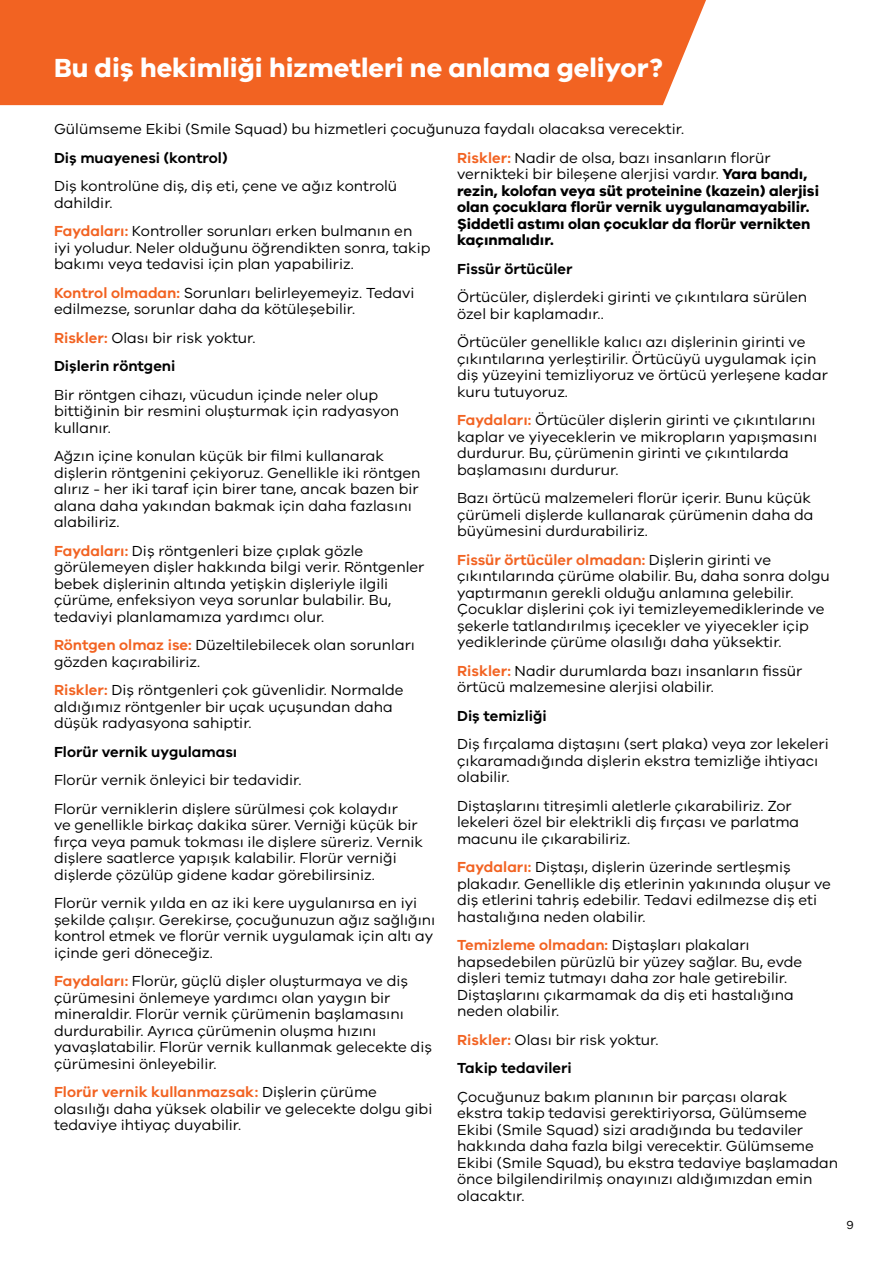
<style>
.page{position:relative;width:893px;height:1263px;background:#fff}
.page>*{position:absolute;margin:0;border:0;box-sizing:border-box;transform-origin:0 0}
.t1{font:700 27px "VIC";color:#fff}
.t2{font:15px/16.5px "VIC";color:#000}
.t3{font:700 15px/16.5px "VIC";color:#000}
.Heading_3{font:600 15px "VIC";color:#000}
.t4{font:12px "VIC";color:#000}
.s1{font-weight:600;color:#f26322}
.s2{font-weight:400}
</style>
<div class="page">
<div style="left:0;top:0;width:706px;height:105px;background:#f26322"></div>
<p class="t1" style="left:54px;top:51px;width:610px">Bu diş hekimliği hizmetleri ne anlama geliyor?</p>
<p class="t2" style="left:54px;top:120px;width:632px">Gülümseme Ekibi (Smile Squad) bu hizmetleri çocuğunuza faydalı olacaksa verecektir.</p>
<p class="Heading_3" style="left:54px;top:148px;width:175px">Diş muayenesi (kontrol)</p>
<p class="t2" style="left:54px;top:177px;width:345px">Diş kontrolüne diş, diş eti, çene ve ağız kontrolü dahildir.</p>
<p class="t2" style="left:54px;top:222px;width:378px"><span class="s1">Faydaları:</span> Kontroller sorunları erken bulmanın en iyi yoludur. Neler olduğunu öğrendikten sonra, takip bakımı veya tedavisi için plan yapabiliriz.</p>
<p class="t2" style="left:54px;top:284px;width:362px"><span class="s1">Kontrol olmadan:</span> Sorunları belirleyemeyiz. Tedavi edilmezse, sorunlar daha da kötüleşebilir.</p>
<p class="t2" style="left:54px;top:329px;width:203px"><span class="s1">Riskler:</span> Olası bir risk yoktur.</p>
<p class="Heading_3" style="left:54px;top:357px;width:123px">Dişlerin röntgeni</p>
<p class="t2" style="left:54px;top:386px;width:347px">Bir röntgen cihazı, vücudun içinde neler olup bittiğinin bir resmini oluşturmak için radyasyon kullanır.</p>
<p class="t2" style="left:54px;top:447px;width:368px">Ağzın içine konulan küçük bir filmi kullanarak dişlerin röntgenini çekiyoruz. Genellikle iki röntgen alırız - her iki taraf için birer tane, ancak bazen bir alana daha yakından bakmak için daha fazlasını alabiliriz.</p>
<p class="t2" style="left:54px;top:542px;width:372px"><span class="s1">Faydaları:</span> Diş röntgenleri bize çıplak gözle görülemeyen dişler hakkında bilgi verir. Röntgenler bebek dişlerinin altında yetişkin dişleriyle ilgili çürüme, enfeksiyon veya sorunlar bulabilir. Bu, tedaviyi planlamamıza yardımcı olur.</p>
<p class="t2" style="left:54px;top:636px;width:363px"><span class="s1">Röntgen olmaz ise:</span> Düzeltilebilecek olan sorunları gözden kaçırabiliriz.</p>
<p class="t2" style="left:54px;top:681px;width:351px"><span class="s1">Riskler:</span> Diş röntgenleri çok güvenlidir. Normalde aldığımız röntgenler bir uçak uçuşundan daha düşük radyasyona sahiptir.</p>
<p class="Heading_3" style="left:54px;top:742px;width:185px">Florür vernik uygulaması</p>
<p class="t2" style="left:54px;top:771px;width:249px">Florür vernik önleyici bir tedavidir.</p>
<p class="t2" style="left:54px;top:800px;width:371px">Florür verniklerin dişlere sürülmesi çok kolaydır<br>ve genellikle birkaç dakika sürer. Verniği küçük bir fırça veya pamuk tokması ile dişlere süreriz. Vernik dişlere saatlerce yapışık kalabilir. Florür verniği dişlerde çözülüp gidene kadar görebilirsiniz.</p>
<p class="t2" style="left:54px;top:894px;width:383px">Florür vernik yılda en az iki kere uygulanırsa en iyi şekilde çalışır. Gerekirse, çocuğunuzun ağız sağlığını kontrol etmek ve florür vernik uygulamak için altı ay içinde geri döneceğiz.</p>
<p class="t2" style="left:54px;top:972px;width:379px"><span class="s1">Faydaları:</span> Florür, güçlü dişler oluşturmaya ve diş çürümesini önlemeye yardımcı olan yaygın bir mineraldir. Florür vernik çürümenin başlamasını durdurabilir. Ayrıca çürümenin oluşma hızını yavaşlatabilir. Florür vernik kullanmak gelecekte diş çürümesini önleyebilir.</p>
<p class="t2" style="left:54px;top:1083px;width:380px"><span class="s1">Florür vernik kullanmazsak:</span> Dişlerin çürüme olasılığı daha yüksek olabilir ve gelecekte dolgu gibi tedaviye ihtiyaç duyabilir.</p>
<p class="t3" style="left:457px;top:149px;width:363px"><span class="s1">Riskler:</span> <span class="s2">Nadir de olsa, bazı insanların florür vernikteki bir bileşene alerjisi vardır.</span> Yara bandı, rezin, kolofan veya süt proteinine (kazein) alerjisi olan çocuklara florür vernik uygulanamayabilir.<br>Şiddetli astımı olan çocuklar da florür vernikten kaçınmalıdır.</p>
<p class="Heading_3" style="left:457px;top:259px;width:117px">Fissür örtücüler</p>
<p class="t2" style="left:457px;top:288px;width:352px">Örtücüler, dişlerdeki girinti ve çıkıntılara sürülen özel bir kaplamadır..</p>
<p class="t2" style="left:457px;top:333px;width:372px">Örtücüler genellikle kalıcı azı dişlerinin girinti ve çıkıntılarına yerleştirilir. Örtücüyü uygulamak için diş yüzeyini temizliyoruz ve örtücü yerleşene kadar kuru tutuyoruz.</p>
<p class="t2" style="left:457px;top:411px;width:362px"><span class="s1">Faydaları:</span> Örtücüler dişlerin girinti ve çıkıntılarını kaplar ve yiyeceklerin ve mikropların yapışmasını durdurur. Bu, çürümenin girinti ve çıkıntılarda başlamasını durdurur.</p>
<p class="t2" style="left:457px;top:489px;width:358px">Bazı örtücü malzemeleri florür içerir. Bunu küçük çürümeli dişlerde kullanarak çürümenin daha da büyümesini durdurabiliriz.</p>
<p class="t2" style="left:457px;top:551px;width:374px"><span class="s1">Fissür örtücüler olmadan:</span> Dişlerin girinti ve çıkıntılarında çürüme olabilir. Bu, daha sonra dolgu yaptırmanın gerekli olduğu anlamına gelebilir.<br>Çocuklar dişlerini çok iyi temizleyemediklerinde ve şekerle tatlandırılmış içecekler ve yiyecekler içip yediklerinde çürüme olasılığı daha yüksektir.</p>
<p class="t2" style="left:457px;top:662px;width:347px"><span class="s1">Riskler:</span> Nadir durumlarda bazı insanların fissür örtücü malzemesine alerjisi olabilir.</p>
<p class="Heading_3" style="left:457px;top:706px;width:91px">Diş temizliği</p>
<p class="t2" style="left:457px;top:735px;width:373px">Diş fırçalama diştaşını (sert plaka) veya zor lekeleri çıkaramadığında dişlerin ekstra temizliğe ihtiyacı olabilir.</p>
<p class="t2" style="left:457px;top:797px;width:344px">Diştaşlarını titreşimli aletlerle çıkarabiliriz. Zor lekeleri özel bir elektrikli diş fırçası ve parlatma macunu ile çıkarabiliriz.</p>
<p class="t2" style="left:457px;top:858px;width:375px"><span class="s1">Faydaları:</span> Diştaşı, dişlerin üzerinde sertleşmiş plakadır. Genellikle diş etlerinin yakınında oluşur ve diş etlerini tahriş edebilir. Tedavi edilmezse diş eti hastalığına neden olabilir.</p>
<p class="t2" style="left:457px;top:936px;width:347px"><span class="s1">Temizleme olmadan:</span> Diştaşları plakaları hapsedebilen pürüzlü bir yüzey sağlar. Bu, evde dişleri temiz tutmayı daha zor hale getirebilir.<br>Diştaşlarını çıkarmamak da diş eti hastalığına neden olabilir.</p>
<p class="t2" style="left:457px;top:1031px;width:203px"><span class="s1">Riskler:</span> Olası bir risk yoktur.</p>
<p class="Heading_3" style="left:457px;top:1059px;width:116px">Takip tedavileri</p>
<p class="t2" style="left:457px;top:1088px;width:383px">Çocuğunuz bakım planının bir parçası olarak<br>ekstra takip tedavisi gerektiriyorsa, Gülümseme Ekibi (Smile Squad) sizi aradığında bu tedaviler hakkında daha fazla bilgi verecektir. Gülümseme Ekibi (Smile Squad), bu ekstra tedaviye başlamadan önce bilgilendirilmiş onayınızı aldığımızdan emin olacaktır.</p>
<p class="t4" style="left:846px;top:1217px;width:9px">9</p>
</div>
